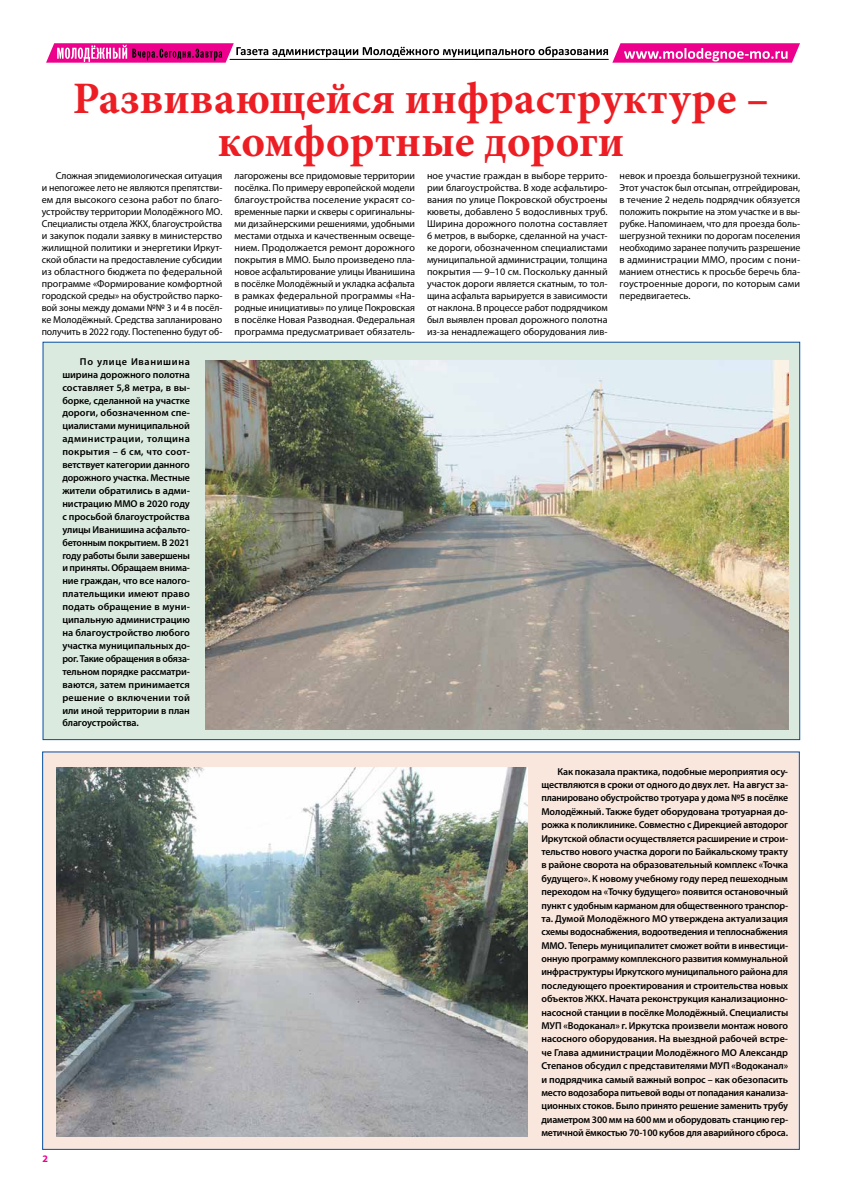
<style>
.page{position:relative;width:842px;height:1191px;background:#fff}
.page>*{position:absolute;margin:0;border:0;box-sizing:border-box;transform-origin:0 0}
.t1{font:700 45px/43px "Minion Pro";color:#ed1d24;text-align:center}
.t2{font:600 10px/12.9px "Myriad Pro";letter-spacing:-.015em;color:#000;text-align:justify}
.t3{font:10px/12px "Myriad Pro";color:#000;text-align:justify}
.t4{font:700 10px "Myriad Pro";color:#ec008c}
</style>
<div class="page">
<hr style="left:230px;top:59px;width:379px;height:1px;background:#000">
<div style="left:50px;top:43px;width:180px;height:20px;background:#ec008c"></div>
<div style="left:616px;top:43px;width:180px;height:20px;background:#ec008c"></div>
<svg style="left:57px;top:45px;width:165px;height:17px"></svg>
<svg style="left:624px;top:48px;width:163px;height:13px"></svg>
<svg style="left:236px;top:46px;width:372px;height:11px"></svg>
<div style="left:43px;top:342px;width:757px;height:398px;background:#dbeadf;border:1px solid #034ea2"></div>
<img style="left:206px;top:360px;width:582px;height:369px">
<div style="left:42px;top:751px;width:758px;height:398px;background:#f9e7dd;border:1px solid #034ea2"></div>
<img style="left:57px;top:767px;width:470px;height:369px">
<h1 class="t1" style="left:73px;top:77px;width:698px">Развивающейся инфраструктуре – комфортные дороги</h1>
<p class="t3" style="left:42px;top:169px;width:182px;text-indent:14px">Сложная эпидемиологическая ситуация и непогожее лето не являются препятстви&shy;ем для высокого сезона работ по благо&shy;устройству территории Молодёжного МО.<br>Специалисты отдела ЖКХ, благоустройства и закупок подали заявку в министерство жилищной политики и энергетики Иркут&shy;ской области на предоставление субсидии из областного бюджета по федеральной программе «Формирование комфортной городской среды» на обустройство парко&shy;вой зоны между домами №№ 3 и 4 в посёл&shy;ке Молодёжный. Средства запланировано получить в 2022 году. Постепенно будут об-</p>
<p class="t3" style="left:234px;top:169px;width:182px">лагорожены все придомовые территории посёлка. По примеру европейской модели благоустройства поселение украсят со&shy;временные парки и скверы с оригинальны&shy;ми дизайнерскими решениями, удобными местами отдыха и качественным освеще&shy;нием. Продолжается ремонт дорожного покрытия в ММО. Было произведено пла&shy;новое асфальтирование улицы Иванишина в посёлке Молодёжный и укладка асфальта в рамках федеральной программы «На&shy;родные инициативы» по улице Покровская в посёлке Новая Разводная. Федеральная программа предусматривает обязатель-</p>
<p class="t3" style="left:427px;top:169px;width:182px">ное участие граждан в выборе террито&shy;рии благоустройства. В ходе асфальтиро&shy;вания по улице Покровской обустроены кюветы, добавлено 5 водосливных труб.<br>Ширина дорожного полотна составляет 6 метров, в выборке, сделанной на участ&shy;ке дороги, обозначенном специалистами муниципальной администрации, толщина покрытия — 9–10 см. Поскольку данный участок дороги является скатным, то тол&shy;щина асфальта варьируется в зависимости от наклона. В процессе работ подрядчиком был выявлен провал дорожного полотна из-за ненадлежащего оборудования лив-</p>
<p class="t3" style="left:620px;top:169px;width:182px">невок и проезда большегрузной техники.<br>Этот участок был отсыпан, отгрейдирован, в течение 2 недель подрядчик обязуется положить покрытие на этом участке и в вы&shy;рубке. Напоминаем, что для проезда боль&shy;шегрузной техники по дорогам поселения необходимо заранее получить разрешение в администрации ММО, просим с пони&shy;манием отнестись к просьбе беречь бла&shy;гоустроенные дороги, по которым сами передвигаетесь.</p>
<p class="t2" style="left:62px;top:355px;width:129px;text-indent:18px">По улице Иванишина ширина дорожного полотна составляет 5,8 метра, в вы&shy;борке, сделанной на участке дороги, обозначенном спе&shy;циалистами муниципальной администрации, толщина покрытия – 6 см, что соот&shy;ветствует категории данного дорожного участка. Местные жители обратились в адми&shy;нистрацию ММО в 2020 году с просьбой благоустройства улицы Иванишина асфальто&shy;бетонным покрытием. В 2021 году работы были завершены и приняты. Обращаем внима&shy;ние граждан, что все налого&shy;плательщики имеют право подать обращение в муни&shy;ципальную администрацию на благоустройство любого участка муниципальных до&shy;рог. Такие обращения в обяза&shy;тельном порядке рассматри&shy;ваются, затем принимается решение о включении той или иной территории в план благоустройства.</p>
<p class="t4" style="left:43px;top:1151px;width:7px">2</p>
<p class="t2" style="left:541px;top:764px;width:248px;line-height:13.4px;text-indent:16px">Как показала практика, подобные мероприятия осу&shy;ществляются в сроки от одного до двух лет. На август за&shy;планировано обустройство тротуара у дома №5 в посёлке Молодёжный. Также будет оборудована тротуарная до&shy;рожка к поликлинике. Совместно с Дирекцией автодорог Иркутской области осуществляется расширение и строи&shy;тельство нового участка дороги по Байкальскому тракту в районе сворота на образовательный комплекс «Точка будущего». К новому учебному году перед пешеходным переходом на «Точку будущего» появится остановочный пункт с удобным карманом для общественного транспор&shy;та. Думой Молодёжного МО утверждена актуализация схемы водоснабжения, водоотведения и теплоснабжения ММО. Теперь муниципалитет сможет войти в инвестици&shy;онную программу комплексного развития коммунальной инфраструктуры Иркутского муниципального района для последующего проектирования и строительства новых объектов ЖКХ. Начата реконструкция канализационно&shy;насосной станции в посёлке Молодёжный. Специалисты МУП «Водоканал» г. Иркутска произвели монтаж нового насосного оборудования. На выездной рабочей встре&shy;че Глава администрации Молодёжного МО Александр Степанов обсудил с представителями МУП «Водоканал» и подрядчика самый важный вопрос – как обезопасить место водозабора питьевой воды от попадания канализа&shy;ционных стоков. Было принято решение заменить трубу диаметром 300 мм на 600 мм и оборудовать станцию гер&shy;метичной ёмкостью 70-100 кубов для аварийного сброса.</p>
</div>
